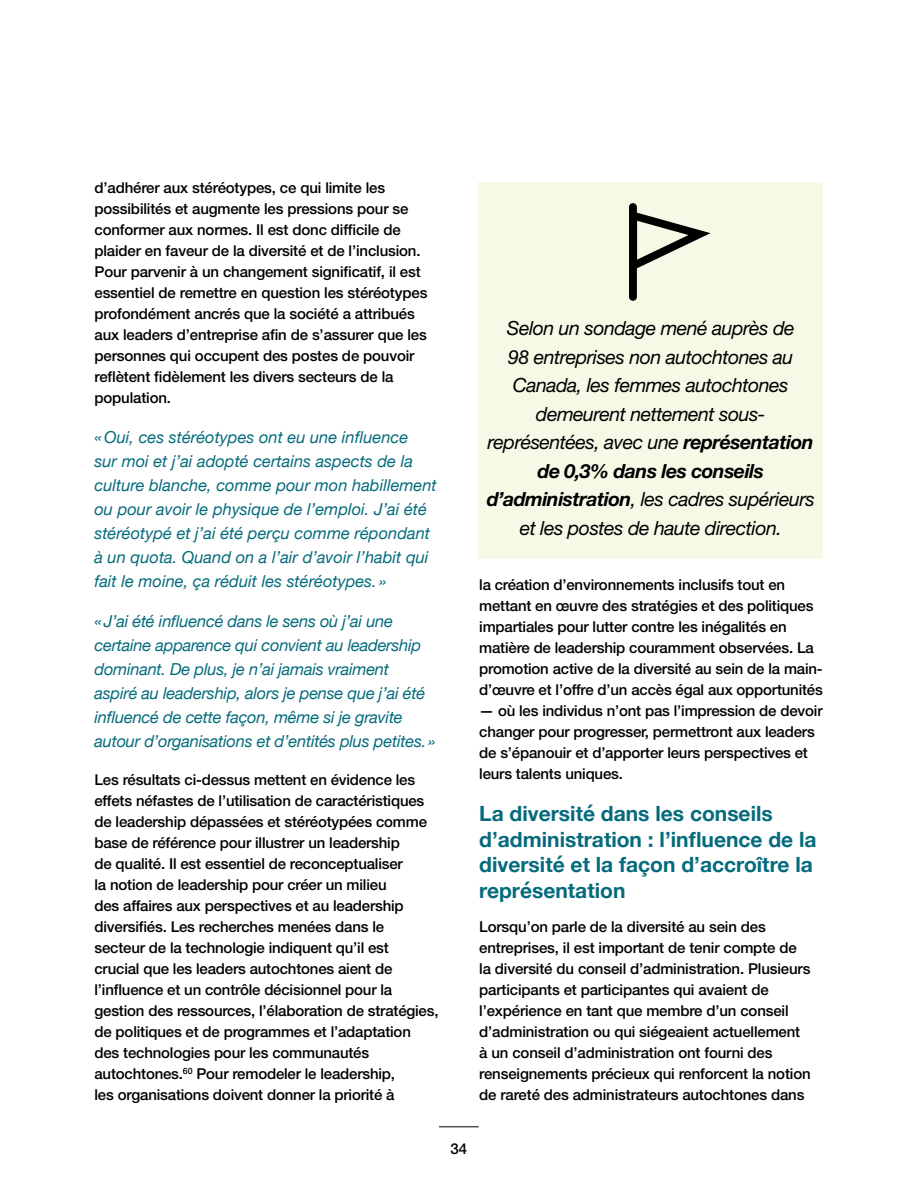
<style>
.page{position:relative;width:918px;height:1188px;background:#fff}
.page>*{position:absolute;margin:0;border:0;box-sizing:border-box;transform-origin:0 0}
.H4-Text_Subheading{font:700 21px/25.5px "Helvetica Neue";color:#056b7c}
.t1{font:italic 19.5px/28.5px "Helvetica Neue LT Pro";letter-spacing:-.025em;color:#000;text-align:center}
.Quote_in_copy___isolated_paragraph{font:italic 16.5px/24px "Helvetica Neue";color:#056b7c}
.Paragraph{font:500 15px/21px "Helvetica Neue LT Pro";letter-spacing:-.01em;color:#000}
.s1{font-weight:700}
</style>
<div class="page">
<hr style="left:439px;top:1127px;width:40px;height:1px;background:#000">
<div style="left:479px;top:182px;width:344px;height:377px;background:#f4fae6"></div>
<div style="left:629px;top:203px;width:8px;height:98px;background:#000;border-radius:4px"></div>
<svg style="left:636px;top:211px;width:75px;height:61px"></svg>
<p class="Paragraph" style="left:94px;top:177px;width:334px">d’adhérer aux stéréotypes, ce qui limite les possibilités et augmente les pressions pour se conformer aux normes. Il est donc difficile de plaider en faveur de la diversité et de l’inclusion.<br>Pour parvenir à un changement significatif, il est essentiel de remettre en question les stéréotypes profondément ancrés que la société a attribués aux leaders d’entreprise afin de s’assurer que les personnes qui occupent des postes de pouvoir reflètent fidèlement les divers secteurs de la population.</p>
<p class="Quote_in_copy___isolated_paragraph" style="left:94px;top:426px;width:344px">«Oui, ces stéréotypes ont eu une influence<br>sur moi et j’ai adopté certains aspects de la culture blanche, comme pour mon habillement ou pour avoir le physique de l’emploi. J’ai été stéréotypé et j’ai été perçu comme répondant à un quota. Quand on a l’air d’avoir l’habit qui fait le moine, ça réduit les stéréotypes. »</p>
<p class="Quote_in_copy___isolated_paragraph" style="left:94px;top:610px;width:342px">«J’ai été influencé dans le sens où j’ai une certaine apparence qui convient au leadership dominant. De plus, je n’ai jamais vraiment aspiré au leadership, alors je pense que j’ai été influencé de cette façon, même si je gravite autour d’organisations et d’entités plus petites.»</p>
<p class="Paragraph" style="left:94px;top:769px;width:346px">Les résultats ci-dessus mettent en évidence les effets néfastes de l’utilisation de caractéristiques de leadership dépassées et stéréotypées comme base de référence pour illustrer un leadership<br>de qualité. Il est essentiel de reconceptualiser<br>la notion de leadership pour créer un milieu<br>des affaires aux perspectives et au leadership diversifiés. Les recherches menées dans le<br>secteur de la technologie indiquent qu’il est<br>crucial que les leaders autochtones aient de l’influence et un contrôle décisionnel pour la gestion des ressources, l’élaboration de stratégies, de politiques et de programmes et l’adaptation des technologies pour les communautés autochtones.<sup>60</sup> Pour remodeler le leadership,<br>les organisations doivent donner la priorité à</p>
<p class="t1" style="left:487px;top:314px;width:330px">Selon un sondage mené auprès de<br>98 entreprises non autochtones au Canada, les femmes autochtones demeurent nettement sous&shy;représentées, avec une <span class="s1">représentation de 0,3% dans les conseils d’administration</span>, les cadres supérieurs et les postes de haute direction.</p>
<p class="Paragraph" style="left:479px;top:574px;width:345px">la création d’environnements inclusifs tout en mettant en œuvre des stratégies et des politiques impartiales pour lutter contre les inégalités en matière de leadership couramment observées. La promotion active de la diversité au sein de la main&shy;d’œuvre et l’offre d’un accès égal aux opportunités</p>
<p class="Paragraph" style="left:479px;top:700px;width:345px">— où les individus n’ont pas l’impression de devoir changer pour progresser, permettront aux leaders de s’épanouir et d’apporter leurs perspectives et leurs talents uniques.</p>
<h4 class="H4-Text_Subheading" style="left:479px;top:801px;width:339px">La diversité dans les conseils d’administration : l’influence de la diversité et la façon d’accroître la représentation</h4>
<p class="Paragraph" style="left:479px;top:916px;width:333px">Lorsqu’on parle de la diversité au sein des entreprises, il est important de tenir compte de la diversité du conseil d’administration. Plusieurs participants et participantes qui avaient de l’expérience en tant que membre d’un conseil d’administration ou qui siégeaient actuellement à un conseil d’administration ont fourni des renseignements précieux qui renforcent la notion de rareté des administrateurs autochtones dans</p>
<p class="Paragraph" style="left:451px;top:1138px;width:18px">34</p>
</div>
